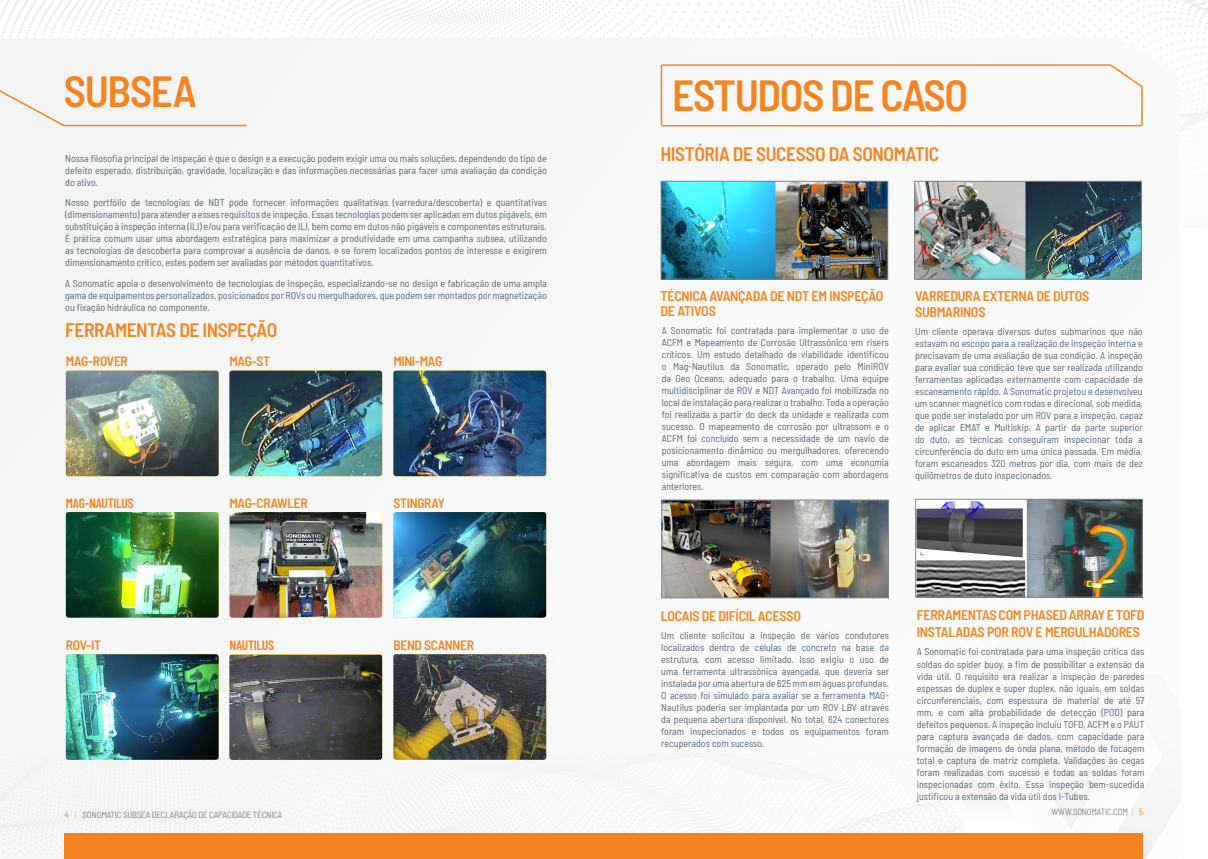
<style>
.page{position:relative;width:1208px;height:859px;background:#fff}
.page>*{position:absolute;margin:0;border:0;box-sizing:border-box;transform-origin:0 0}
.t1{font:600 semi-condensed 43.5px "Barlow";letter-spacing:-.03em;color:#f58420}
.t2{font:600 semi-condensed 19.5px "Barlow";letter-spacing:-.025em;color:#f58420}
.t3{font:600 semi-condensed 14px/16.2px "Barlow";letter-spacing:-.02em;color:#f58420}
.t4{font:600 semi-condensed 13.5px "Barlow";letter-spacing:-.025em;color:#f58420}
.t5{font:600 13.5px "Barlow Condensed";letter-spacing:-.02em;color:#f58420}
.t6{font:semi-condensed 10px/12px "Barlow";color:#5b6870;text-align:justify}
.t7{font:semi-condensed 9px "Barlow";letter-spacing:-.02em;color:#7c888f}
.s1{color:#f58120}
.s2{color:#fcc89b}
</style>
<div class="page">
<svg style="left:0;top:534px;width:1143px;height:325px"></svg>
<svg style="left:933px;top:635px;width:246px;height:224px"></svg>
<svg style="left:65px;top:775px;width:1078px;height:84px"></svg>
<div style="left:0;top:0;width:1208px;height:534px;background:#f6f7f7"></div>
<div style="left:65px;top:833px;width:1077px;height:26px;background:#f58120"></div>
<img style="left:917px;top:501px;width:223px;height:95px">
<div style="left:915px;top:499px;width:227px;height:99px;border:1px solid #7c888f"></div>
<svg style="left:660px;top:64px;width:483px;height:63px"></svg>
<div style="left:0;top:74px;width:248px;height:53px;background:#f3f4f4"></div>
<img style="left:393px;top:512px;width:153px;height:106px">
<img style="left:66px;top:512px;width:153px;height:106px">
<img style="left:230px;top:512px;width:152px;height:106px">
<img style="left:66px;top:654px;width:153px;height:106px">
<img style="left:229px;top:655px;width:153px;height:105px">
<img style="left:393px;top:654px;width:153px;height:106px">
<img style="left:66px;top:371px;width:153px;height:105px">
<img style="left:393px;top:371px;width:153px;height:105px">
<img style="left:229px;top:371px;width:153px;height:105px">
<img style="left:662px;top:183px;width:224px;height:95px">
<div style="left:660px;top:181px;width:228px;height:99px;border:1px solid #7c888f"></div>
<img style="left:916px;top:183px;width:223px;height:95px">
<div style="left:914px;top:181px;width:227px;height:99px;border:1px solid #7c888f"></div>
<img style="left:663px;top:501px;width:224px;height:95px">
<div style="left:661px;top:499px;width:228px;height:99px;border:1px solid #7c888f"></div>
<h1 class="t1" style="left:64px;top:60px;width:135px">SUBSEA</h1>
<p class="t6" style="left:65px;top:151px;width:483px">Nossa filosofia principal de inspeção é que o design e a execução podem exigir uma ou mais soluções, dependendo do tipo de defeito esperado, distribuição, gravidade, localização e das informações necessárias para fazer uma avaliação da condição do ativo.</p>
<p class="t6" style="left:65px;top:196px;width:483px">Nosso portfólio de tecnologias de NDT pode fornecer informações qualitativas (varredura/descoberta) e quantitativas (dimensionamento) para atender a esses requisitos de inspeção. Essas tecnologias podem ser aplicadas em dutos pigáveis, em substituição à inspeção interna (ILI) e/ou para verificação de ILI, bem como em dutos não pigáveis e componentes estruturais.<br>É prática comum usar uma abordagem estratégica para maximizar a produtividade em uma campanha subsea, utilizando as tecnologias de descoberta para comprovar a ausência de danos, e se forem localizados pontos de interesse e exigirem dimensionamento crítico, estes podem ser avaliadas por métodos quantitativos.</p>
<p class="t6" style="left:65px;top:276px;width:483px">A Sonomatic apoia o desenvolvimento de tecnologias de inspeção, especializando-se no design e fabricação de uma ampla gama de equipamentos personalizados, posicionados por ROVs ou mergulhadores, que podem ser montados por magnetização ou fixação hidráulica no componente.</p>
<h2 class="t2" style="left:65px;top:316px;width:214px">FERRAMENTAS DE INSPEÇÃO</h2>
<h3 class="t4" style="left:66px;top:352px;width:63px">MAG-ROVER</h3>
<h3 class="t4" style="left:229px;top:352px;width:42px">MAG-ST</h3>
<h3 class="t4" style="left:393px;top:352px;width:50px">MINI-MAG</h3>
<h3 class="t5" style="left:66px;top:494px;width:69px">MAG-NAUTILUS</h3>
<h3 class="t4" style="left:229px;top:494px;width:80px">MAG-CRAWLER</h3>
<h3 class="t4" style="left:393px;top:494px;width:53px">STINGRAY</h3>
<h3 class="t4" style="left:66px;top:635px;width:37px">ROV-IT</h3>
<h3 class="t5" style="left:229px;top:635px;width:46px">NAUTILUS</h3>
<h3 class="t4" style="left:393px;top:635px;width:82px">BEND SCANNER</h3>
<p class="t7" style="left:65px;top:808px;width:219px"><span class="s1">4</span> <span class="s2">|</span> SONOMATIC SUBSEA DECLARAÇÃO DE CAPACIDADE TÉCNICA</p>
<h1 class="t1" style="left:672px;top:63px;width:297px">ESTUDOS DE CASO</h1>
<h2 class="t2" style="left:660px;top:140px;width:280px">HISTÓRIA DE SUCESSO DA SONOMATIC</h2>
<h3 class="t3" style="left:660px;top:288px;width:224px;line-height:15px">TÉCNICA AVANÇADA DE NDT EM INSPEÇÃO<br>DE ATIVOS</h3>
<p class="t6" style="left:662px;top:323px;width:229px">A Sonomatic foi contratada para implementar o uso de ACFM e Mapeamento de Corrosão Ultrassônico em risers críticos. Um estudo detalhado de viabilidade identificou o Mag-Nautilus da Sonomatic, operado pelo MiniROV da Geo Oceans, adequado para o trabalho. Uma equipe multidisciplinar de ROV e NDT Avançado foi mobilizada no local de instalação para realizar o trabalho. Toda a operação foi realizada a partir do deck da unidade e realizada com sucesso. O mapeamento de corrosão por ultrassom e o ACFM foi concluído sem a necessidade de um navio de posicionamento dinâmico ou mergulhadores, oferecendo uma abordagem mais segura, com uma economia significativa de custos em comparação com abordagens anteriores.</p>
<p class="t6" style="left:915px;top:325px;width:229px">Um cliente operava diversos dutos submarinos que não estavam no escopo para a realização de inspeção interna e precisavam de uma avaliação de sua condição. A inspeção para avaliar sua condição teve que ser realizada utilizando ferramentas aplicadas externamente com capacidade de escaneamento rápido. A Sonomatic projetou e desenvolveu um scanner magnético com rodas e direcional, sob medida, que pode ser instalado por um ROV para a inspeção, capaz de aplicar EMAT e Multiskip. A partir da parte superior do duto, as técnicas conseguiram inspecionar toda a circunferência do duto em uma única passada. Em média, foram escaneados 320 metros por dia, com mais de dez quilômetros de duto inspecionados.</p>
<h3 class="t3" style="left:915px;top:288px;width:176px;line-height:15.5px">VARREDURA EXTERNA DE DUTOS<br>SUBMARINOS</h3>
<h3 class="t3" style="left:660px;top:607px;width:142px">LOCAIS DE DIFÍCIL ACESSO</h3>
<p class="t6" style="left:661px;top:628px;width:229px">Um cliente solicitou a inspeção de vários condutores localizados dentro de células de concreto na base da estrutura, com acesso limitado. Isso exigiu o uso de uma ferramenta ultrassônica avançada, que deveria ser instalada por uma abertura de 625 mm em águas profundas.<br>O acesso foi simulado para avaliar se a ferramenta MAG-Nautilus poderia ser implantada por um ROV LBV através da pequena abertura disponível. No total, 624 conectores foram inspecionados e todos os equipamentos foram recuperados com sucesso.</p>
<h3 class="t3" style="left:916px;top:606px;width:229px">FERRAMENTAS COM PHASED ARRAY E TOFD<br>INSTALADAS POR ROV E MERGULHADORES</h3>
<p class="t6" style="left:916px;top:645px;width:229px">A Sonomatic foi contratada para uma inspeção crítica das soldas do spider buoy, a fim de possibilitar a extensão da vida útil. O requisito era realizar a inspeção de paredes espessas de duplex e super duplex, não iguais, em soldas circunferenciais, com espessura de material de até 57 mm, e com alta probabilidade de detecção (POD) para defeitos pequenos. A inspeção incluiu TOFD, ACFM e o PAUT para captura avançada de dados, com capacidade para formação de imagens de onda plana, método de focagem total e captura de matriz completa. Validações às cegas foram realizadas com sucesso e todas as soldas foram inspecionadas com êxito. Essa inspeção bem-sucedida justificou a extensão da vida útil dos I-Tubes.</p>
<p class="t7" style="left:1051px;top:805px;width:93px">WWW.SONOMATIC.COM <span class="s2">|</span> <span class="s1">5</span></p>
</div>
